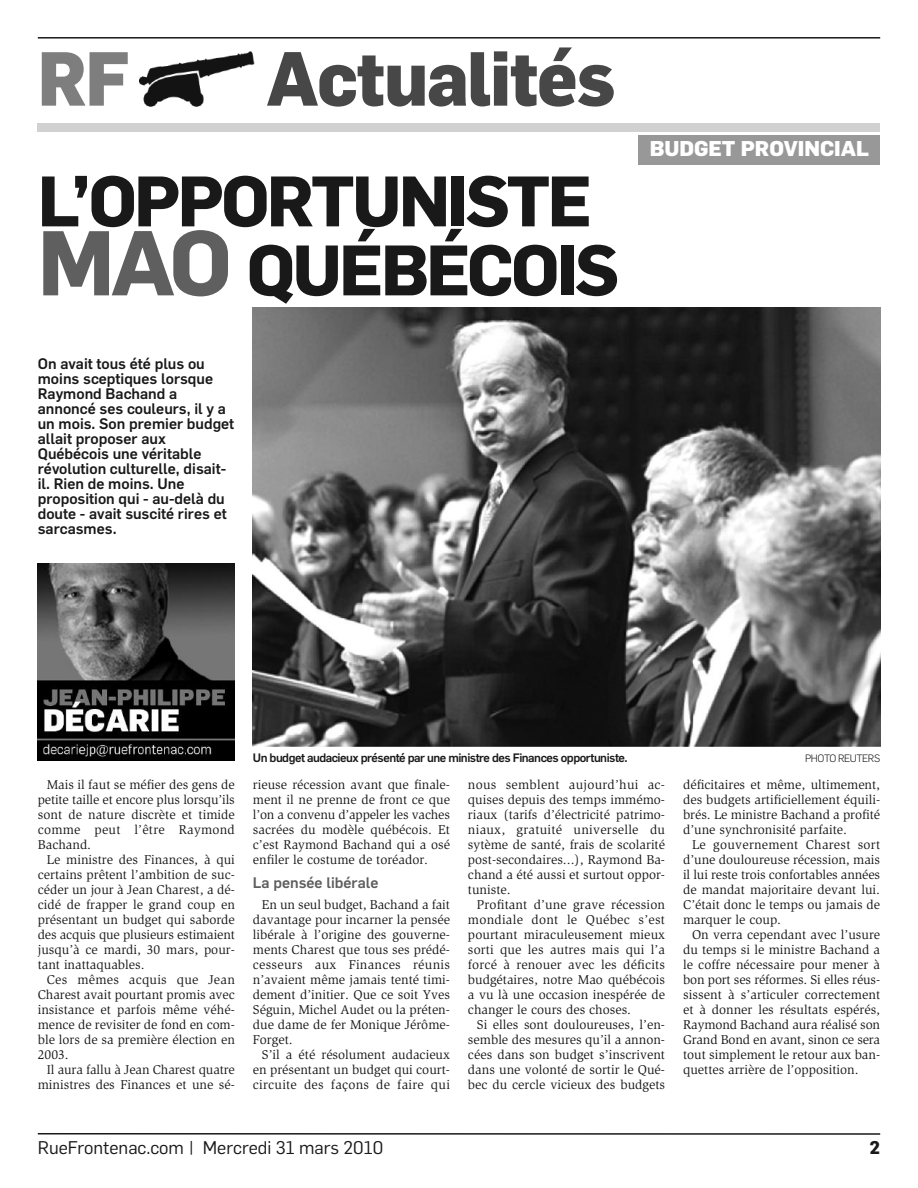
<style>
.page{position:relative;width:918px;height:1188px;background:#fff}
.page>*{position:absolute;margin:0;border:0;box-sizing:border-box;transform-origin:0 0}
.t1{font:800 75px "Flama";letter-spacing:-.02em;color:#474747;scale:.95 1}
.t2{font:800 75px "Flama";color:#7e7e7e;scale:.95 1}
.t3{font:700 69.9px/69px "Flama";letter-spacing:-.04em;color:#191919}
.t4{font:800 21px "Flama";color:#fff}
.t5{font:18px "Flama";color:#191919}
.t6{font:700 18px "Flama";color:#191919}
.t7{font:500 15px/15px "Flama";color:#191919}
.t8{font:500 15px "Flama";color:#5e5e5e}
.t9{font:13.2px/15px "Slimbach Std";color:#191919;text-align:justify}
.t10{font:500 12px "Flama";letter-spacing:-.04em;color:#191919}
.t11{font:300 10.5px "Flama";letter-spacing:-.04em;color:#191919}
.s1{font-size:90px;color:#5f5f5f}
</style>
<div class="page">
<hr style="left:38px;top:1133px;width:842px;height:2px;background:#191919">
<img style="left:140px;top:51px;width:115px;height:56px">
<hr style="left:38px;top:37px;width:842px;height:2px;background:#191919">
<div style="left:38px;top:123px;width:842px;height:9px;background:#d1d1d1"></div>
<img style="left:253px;top:308px;width:627px;height:439px">
<img style="left:38px;top:564px;width:197px;height:197px">
<div style="left:639px;top:135px;width:241px;height:30px;background:#989898"></div>
<h1 class="t2" style="left:38px;top:44px;width:98px">RF</h1>
<h1 class="t1" style="left:266px;top:44px;width:369px">Actualités</h1>
<h2 class="t3" style="left:38px;top:170px;width:583px">L’OPPORTUNISTE<br><span class="s1">MAO</span> QUÉBÉCOIS</h2>
<p class="t7" style="left:38px;top:357px;width:198px">On avait tous été plus ou moins sceptiques lorsque<br>Raymond Bachand a annoncé ses couleurs, il y a un mois. Son premier budget allait proposer aux<br>Québécois une véritable révolution culturelle, disait&shy;il. Rien de moins. Une proposition qui - au-delà du doute - avait suscité rires et sarcasmes.</p>
<h3 class="t4" style="left:650px;top:139px;width:221px">BUDGET PROVINCIAL</h3>
<p class="t9" style="left:38px;top:778px;width:199px;text-indent:9px">Mais il faut se méfier des gens de petite taille et encore plus lorsqu’ils sont de nature discrète et timide comme peut l’être Raymond Bachand.</p>
<p class="t9" style="left:38px;top:853px;width:199px;text-indent:9px">Le ministre des Finances, à qui certains prêtent l’ambition de suc&shy;céder un jour à Jean Charest, a dé&shy;cidé de frapper le grand coup en présentant un budget qui saborde des acquis que plusieurs estimaient jusqu’à ce mardi, 30 mars, pour&shy;tant inattaquables.</p>
<p class="t9" style="left:38px;top:973px;width:199px;text-indent:9px">Ces mêmes acquis que Jean Charest avait pourtant promis avec insistance et parfois même véhé&shy;mence de revisiter de fond en com&shy;ble lors de sa première élection en 2003.</p>
<p class="t9" style="left:38px;top:1063px;width:199px;text-align:right">Il aura fallu à Jean Charest quatre ministres des Finances et une sé-</p>
<p class="t10" style="left:253px;top:752px;width:376px">Un budget audacieux présenté par une ministre des Finances opportuniste.</p>
<p class="t11" style="left:805px;top:753px;width:77px">PHOTO REUTERS</p>
<p class="t9" style="left:253px;top:778px;width:199px">rieuse récession avant que finale&shy;ment il ne prenne de front ce que l’on a convenu d’appeler les vaches sacrées du modèle québécois. Et c’est Raymond Bachand qui a osé enfiler le costume de toréador.</p>
<p class="t8" style="left:253px;top:876px;width:127px">La pensée libérale</p>
<p class="t9" style="left:253px;top:898px;width:199px;text-indent:9px">En un seul budget, Bachand a fait davantage pour incarner la pensée libérale à l’origine des gouverne&shy;ments Charest que tous ses prédé&shy;cesseurs aux Finances réunis n’avaient même jamais tenté timi&shy;dement d’initier. Que ce soit Yves Séguin, Michel Audet ou la préten&shy;due dame de fer Monique Jérôme-Forget.</p>
<p class="t9" style="left:253px;top:1048px;width:199px;text-indent:9px">S’il a été résolument audacieux en présentant un budget qui court&shy;circuite des façons de faire qui</p>
<p class="t9" style="left:468px;top:778px;width:199px">nous semblent aujourd’hui ac&shy;quises depuis des temps immémo&shy;riaux (tarifs d’électricité patrimo&shy;niaux, gratuité universelle du sytème de santé, frais de scolarité post-secondaires...), Raymond Ba&shy;chand a été aussi et surtout oppor&shy;tuniste.</p>
<p class="t9" style="left:468px;top:898px;width:199px;text-indent:9px">Profitant d’une grave récession mondiale dont le Québec s’est pourtant miraculeusement mieux sorti que les autres mais qui l’a forcé à renouer avec les déficits budgétaires, notre Mao québécois a vu là une occasion inespérée de changer le cours des choses.</p>
<p class="t9" style="left:468px;top:1018px;width:199px;text-indent:9px">Si elles sont douloureuses, l’en&shy;semble des mesures qu’il a annon&shy;cées dans son budget s’inscrivent dans une volonté de sortir le Qué&shy;bec du cercle vicieux des budgets</p>
<p class="t9" style="left:683px;top:778px;width:199px">déficitaires et même, ultimement, des budgets artificiellement équili&shy;brés. Le ministre Bachand a profité d’une synchronisité parfaite.</p>
<p class="t9" style="left:683px;top:838px;width:199px;text-indent:9px">Le gouvernement Charest sort d’une douloureuse récession, mais il lui reste trois confortables années de mandat majoritaire devant lui.<br>C’était donc le temps ou jamais de marquer le coup.</p>
<p class="t9" style="left:683px;top:928px;width:199px;text-indent:9px">On verra cependant avec l’usure du temps si le ministre Bachand a le coffre nécessaire pour mener à bon port ses réformes. Si elles réus&shy;sissent à s’articuler correctement et à donner les résultats espérés, Raymond Bachand aura réalisé son Grand Bond en avant, sinon ce sera tout simplement le retour aux ban&shy;quettes arrière de l’opposition.</p>
<h3 class="t5" style="left:38px;top:1139px;width:347px">RueFrontenac.com | Mercredi 31 mars 2010</h3>
<h3 class="t6" style="left:870px;top:1140px;width:12px">2</h3>
</div>
